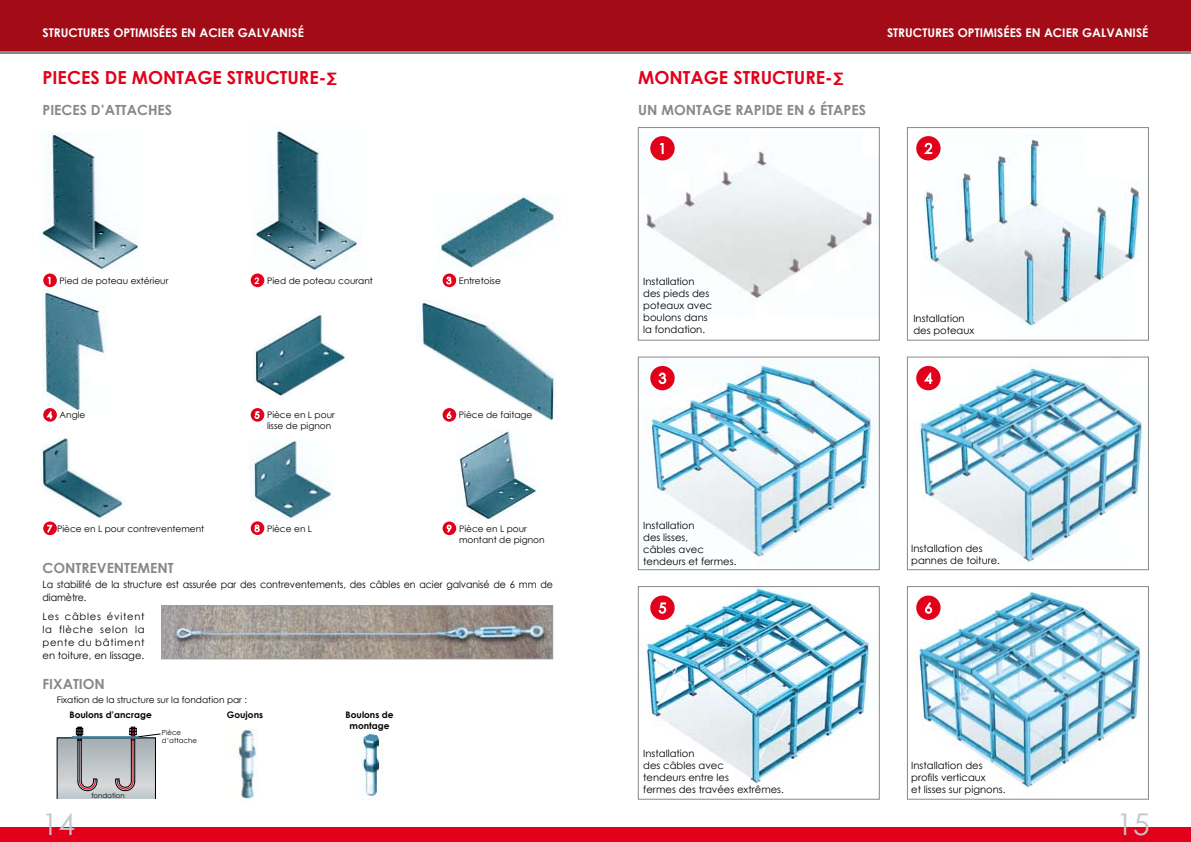
<style>
.page{position:relative;width:1191px;height:842px;background:#fff}
.page>*{position:absolute;margin:0;border:0;box-sizing:border-box;transform-origin:0 0}
.t1{font:30px "Century Gothic";color:#c5c6c8}
.t2{font:700 18px "Century Gothic";color:#e2001a}
.t3{font:700 14px "Century Gothic";color:#87888a}
.t4{font:700 12px "Century Gothic";color:#fff}
.t5{font:10px/12px "Century Gothic";color:#000}
.t6{font:10px/13px "Century Gothic";color:#000;scale:.95 1}
.t7{font:9px/10.8px "Century Gothic";color:#000}
.t8{font:700 9px/10.8px "Century Gothic";color:#000;text-align:center}
.t9{font:7px/8.4px "Century Gothic";color:#000}
.s1{font-family:"Helvetica";font-size:14.4px}
.s2{font-weight:700;color:#fff}
</style>
<div class="page">
<div style="left:0;top:0;width:595px;height:51px;background:#a30c16"></div>
<hr style="left:0;top:51px;width:595px;height:3px;background:#87888a">
<div style="left:0;top:828px;width:595px;height:14px;background:#e2001a"></div>
<img style="left:40px;top:132px;width:99px;height:138px">
<img style="left:43px;top:289px;width:63px;height:122px">
<img style="left:40px;top:438px;width:85px;height:80px">
<img style="left:421px;top:300px;width:135px;height:121px">
<img style="left:253px;top:130px;width:105px;height:141px">
<img style="left:361px;top:729px;width:21px;height:70px">
<img style="left:456px;top:430px;width:81px;height:93px">
<img style="left:253px;top:313px;width:92px;height:83px">
<img style="left:437px;top:196px;width:119px;height:72px">
<img style="left:250px;top:440px;width:81px;height:79px">
<div style="left:43px;top:273px;width:14px;height:14px;background:#e2001a;border-radius:50%"></div>
<svg style="left:48px;top:277px;width:3px;height:7px"></svg>
<svg style="left:43px;top:521px;width:14px;height:14px"></svg>
<svg style="left:47px;top:525px;width:6px;height:8px"></svg>
<svg style="left:43px;top:408px;width:14px;height:14px"></svg>
<svg style="left:47px;top:411px;width:5px;height:8px"></svg>
<svg style="left:58px;top:410px;width:28px;height:1px"></svg>
<div style="left:251px;top:408px;width:13px;height:14px;background:#e2001a;border-radius:50%"></div>
<svg style="left:254px;top:411px;width:6px;height:8px"></svg>
<svg style="left:442px;top:521px;width:14px;height:14px"></svg>
<svg style="left:446px;top:524px;width:6px;height:9px"></svg>
<div style="left:442px;top:408px;width:14px;height:14px;background:#e2001a;border-radius:50%"></div>
<svg style="left:446px;top:411px;width:6px;height:8px"></svg>
<div style="left:251px;top:273px;width:13px;height:14px;background:#e2001a;border-radius:50%"></div>
<svg style="left:442px;top:273px;width:14px;height:14px"></svg>
<svg style="left:446px;top:276px;width:6px;height:9px"></svg>
<div style="left:251px;top:521px;width:13px;height:14px;background:#e2001a;border-radius:50%"></div>
<svg style="left:254px;top:524px;width:6px;height:8px"></svg>
<img style="left:238px;top:729px;width:20px;height:73px">
<svg style="left:56px;top:727px;width:105px;height:71px;background:#b8b9bc"></svg>
<img style="left:163px;top:607px;width:388px;height:50px">
<div style="left:161px;top:605px;width:392px;height:54px;border:1px solid #9c9d9f"></div>
<div style="left:595px;top:0;width:596px;height:51px;background:#a30c16"></div>
<div style="left:595px;top:828px;width:596px;height:14px;background:#e2001a"></div>
<hr style="left:595px;top:51px;width:596px;height:3px;background:#87888a">
<img style="left:646px;top:136px;width:231px;height:165px">
<div style="left:638px;top:127px;width:241px;height:213px;border:1px solid #87888a"></div>
<img style="left:646px;top:361px;width:231px;height:197px">
<div style="left:638px;top:357px;width:241px;height:213px;border:1px solid #87888a"></div>
<img style="left:646px;top:588px;width:228px;height:197px">
<div style="left:638px;top:586px;width:241px;height:213px;border:1px solid #87888a"></div>
<img style="left:916px;top:591px;width:225px;height:202px">
<div style="left:907px;top:586px;width:241px;height:213px;border:1px solid #87888a"></div>
<img style="left:916px;top:134px;width:233px;height:203px">
<div style="left:907px;top:127px;width:241px;height:213px;border:1px solid #87888a"></div>
<img style="left:916px;top:359px;width:230px;height:205px">
<div style="left:907px;top:357px;width:241px;height:213px;border:1px solid #87888a"></div>
<div style="left:650px;top:136px;width:24px;height:24px;background:#e2001a;border-radius:50%"></div>
<svg style="left:659px;top:143px;width:5px;height:12px"></svg>
<div style="left:650px;top:366px;width:24px;height:24px;background:#e2001a;border-radius:50%"></div>
<svg style="left:658px;top:372px;width:9px;height:13px"></svg>
<div style="left:650px;top:595px;width:24px;height:25px;background:#e2001a;border-radius:50%"></div>
<svg style="left:658px;top:602px;width:9px;height:12px"></svg>
<div style="left:916px;top:136px;width:24px;height:24px;background:#e2001a;border-radius:50%"></div>
<svg style="left:924px;top:142px;width:9px;height:13px"></svg>
<div style="left:916px;top:366px;width:24px;height:24px;background:#e2001a;border-radius:50%"></div>
<svg style="left:924px;top:372px;width:9px;height:12px"></svg>
<div style="left:916px;top:595px;width:24px;height:25px;background:#e2001a;border-radius:50%"></div>
<svg style="left:925px;top:602px;width:8px;height:12px"></svg>
<p class="t4" style="left:43px;top:25px;width:165px">STRUCTURES OPTIMISÉES EN ACIE</p>
<p class="t4" style="left:227px;top:25px;width:78px">R GALVANISÉ</p>
<h2 class="t2" style="left:43px;top:67px;width:297px">PIECES DE MONTAGE STRUCTURE-<span class="s1">∑</span></h2>
<h3 class="t3" style="left:43px;top:101px;width:130px">PIECES D’ATTACHES</h3>
<p class="t7" style="left:60px;top:275px;width:110px">Pied de poteau extérieur</p>
<p class="t7" style="left:254px;top:275px;width:120px"><span class="s2">2</span> Pied de poteau courant</p>
<p class="t7" style="left:459px;top:275px;width:43px">Entretoise</p>
<p class="t7" style="left:60px;top:410px;width:27px">Angle</p>
<p class="t7" style="left:267px;top:409px;width:69px">Pièce en L pour lisse de pignon</p>
<p class="t7" style="left:459px;top:410px;width:75px">Pièce de faitage</p>
<p class="t7" style="left:57px;top:523px;width:149px">Pièce en L pour contreventement</p>
<p class="t7" style="left:267px;top:523px;width:47px">Pièce en L</p>
<p class="t7" style="left:459px;top:523px;width:87px">Pièce en L pour montant de pignon</p>
<h3 class="t3" style="left:43px;top:559px;width:21px">CONT</h3>
<h3 class="t3" style="left:81px;top:559px;width:18px">REVENTEMENT</h3>
<p class="t6" style="left:43px;top:578px;width:539px">La stabilité de la structure est assurée par des contreventements, des câbles en acier galvanisé de 6 mm de diamètre.</p>
<p class="t5" style="left:43px;top:610px;width:104px;line-height:13px;text-align:justify">Les câbles évitent la flèche selon la pente du bâtiment en toiture, en lissage.</p>
<h3 class="t3" style="left:43px;top:675px;width:64px">FIXATION</h3>
<p class="t8" style="left:69px;top:709px;width:84px">BOULONS D’ANCRAGE</p>
<p class="t8" style="left:227px;top:709px;width:38px">GOUJONS</p>
<p class="t7" style="left:57px;top:695px;width:192px">Fixation de la structure sur la fondation par :</p>
<h1 class="t1" style="left:42px;top:805px;width:35px">14</h1>
<p class="t9" style="left:91px;top:791px;width:35px">fondation</p>
<p class="t9" style="left:162px;top:728px;width:36px">Pièce d’attache</p>
<p class="t8" style="left:346px;top:709px;width:49px">BOULONS DE<br>MONTAGE</p>
<h2 class="t2" style="left:638px;top:67px;width:30px">MONTAGE</h2>
<h2 class="t2" style="left:733px;top:67px;width:112px">STRUCTURE-<span class="s1">∑</span></h2>
<h3 class="t3" style="left:638px;top:101px;width:35px">UN MONTAGE</h3>
<h3 class="t3" style="left:735px;top:101px;width:17px">RAPIDE</h3>
<h3 class="t3" style="left:786px;top:101px;width:42px">EN 6 ÉTAPE</h3>
<h3 class="t3" style="left:858px;top:101px;width:9px">S</h3>
<p class="t4" style="left:887px;top:25px;width:165px">STRUCTURES OPTIMISÉES EN ACIE</p>
<p class="t4" style="left:1072px;top:25px;width:78px">R GALVANISÉ</p>
<p class="t5" style="left:643px;top:275px;width:71px">Installation des pieds des poteaux avec boulons dans la fondation.</p>
<p class="t5" style="left:913px;top:312px;width:62px">Installation des poteaux</p>
<p class="t5" style="left:643px;top:519px;width:95px">Installation<br>des lisses,<br>câbles avec tendeurs et fermes.</p>
<p class="t5" style="left:643px;top:747px;width:142px">Installation<br>des câbles avec<br>tendeurs entre les<br>fermes des travées extrêmes.</p>
<p class="t5" style="left:911px;top:542px;width:90px">Installation des pannes de toiture.</p>
<p class="t5" style="left:911px;top:759px;width:96px">Installation des profils verticaux<br>et lisses sur pignons.</p>
<h1 class="t1" style="left:1116px;top:805px;width:35px">15</h1>
</div>
